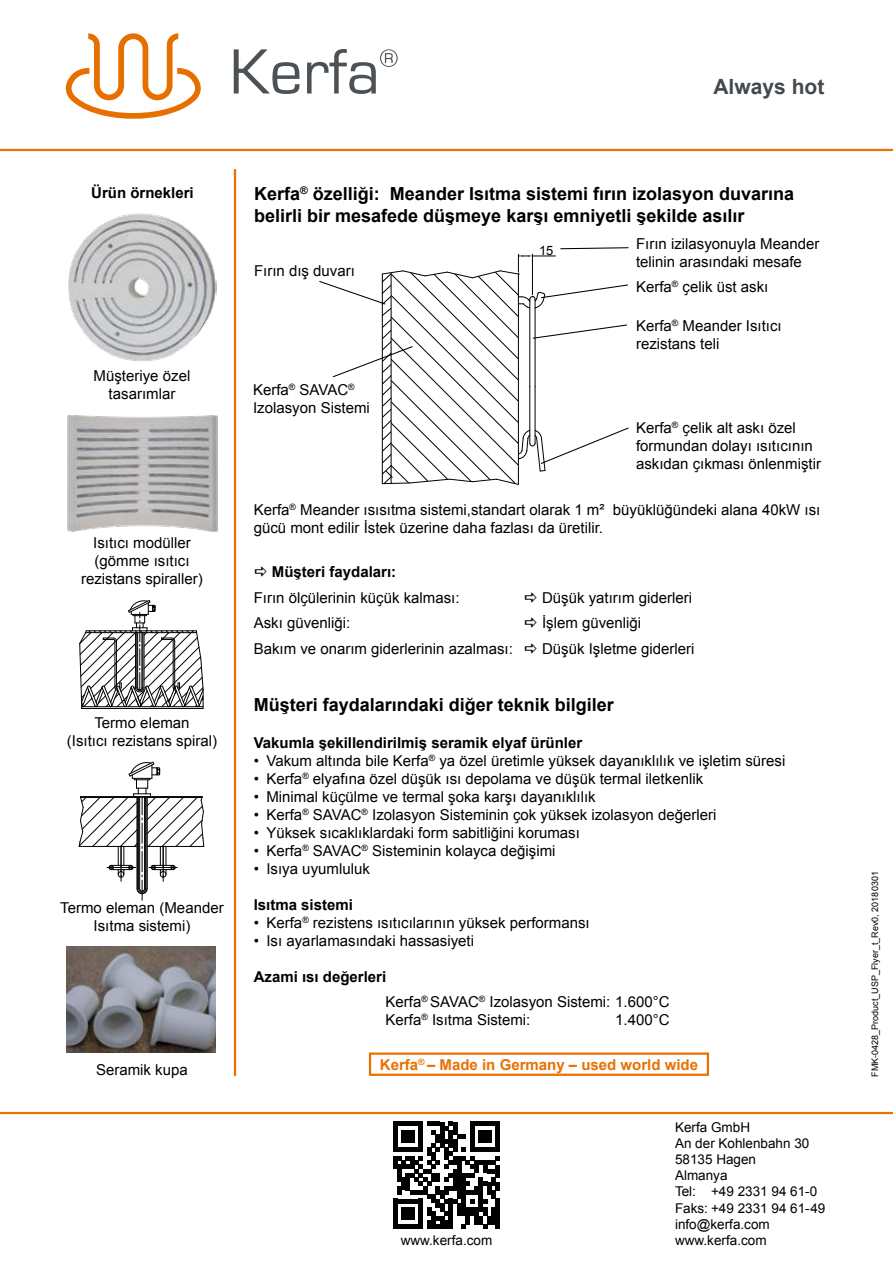
<style>
.page{position:relative;width:893px;height:1263px;background:#fff}
.page>*{position:absolute;margin:0;border:0;box-sizing:border-box;transform-origin:0 0}
.t1{font:700 21px "Arial";color:#44494d}
.t2{font:700 18px/21.6px "Arial";color:#000}
.t3{font:15px/18px "Arial";color:#000}
.t4{font:700 15px "Arial";color:#000}
.t5{font:700 15px "Arial";color:#e97100}
.t6{font:13.5px/16.2px "Arial";color:#000}
.t7{font:12.9px "Arial";color:#000}
.t8{font:9px "Arial";color:#000}
.s1{font-weight:700}
</style>
<div class="page">
<hr style="left:0;top:149px;width:893px;height:2px;background:#e97100">
<hr style="left:0;top:1112px;width:893px;height:2px;background:#e97100">
<svg style="left:234px;top:49px;width:65px;height:45px"></svg>
<svg style="left:307px;top:49px;width:91px;height:45px"></svg>
<svg style="left:65px;top:33px;width:136px;height:86px"></svg>
<img style="left:67px;top:415px;width:151px;height:117px">
<img style="left:68px;top:213px;width:149px;height:149px">
<img style="left:67px;top:946px;width:149px;height:106px">
<svg style="left:79px;top:761px;width:125px;height:139px"></svg>
<hr style="left:81px;top:708px;width:53px;height:1px;background:#000">
<hr style="left:134px;top:708px;width:69px;height:1px;background:#000">
<svg style="left:79px;top:600px;width:125px;height:108px"></svg>
<svg style="left:319px;top:247px;width:310px;height:238px"></svg>
<hr style="left:234px;top:169px;width:2px;height:907px;background:#e97100">
<div style="left:369px;top:1052px;width:340px;height:24px;border:2px solid #e97100"></div>
<hr style="left:393px;top:1122px;width:4px;height:30px;background:#010101">
<hr style="left:393px;top:1156px;width:4px;height:13px;background:#010101">
<hr style="left:393px;top:1199px;width:4px;height:30px;background:#010101">
<svg style="left:397px;top:1122px;width:103px;height:107px"></svg>
<hr style="left:496px;top:1199px;width:4px;height:30px;background:#010101">
<h1 class="t1" style="left:713px;top:72px;width:112px">Always hot</h1>
<p class="t4" style="left:91px;top:183px;width:104px">Ürün örnekleri</p>
<p class="t3" style="left:94px;top:367px;width:98px;text-align:center">Müşteriye özel tasarımlar</p>
<p class="t3" style="left:81px;top:534px;width:123px;text-align:center">Isıtıcı modüller (gömme ısıtıcı rezistans spiraller)</p>
<p class="t3" style="left:67px;top:713px;width:152px;text-align:center">Termo eleman<br>(Isıtıcı rezistans spiral)</p>
<p class="t3" style="left:60px;top:899px;width:165px;text-align:center">Termo eleman (Meander<br>Isıtma sistemi)</p>
<p class="t3" style="left:96px;top:1061px;width:93px">Seramik kupa</p>
<p class="t2" style="left:254px;top:184px;width:541px">Kerfa<sup>®</sup> özelliği: Meander Isıtma sistemi fırın izolasyon duvarına belirli bir mesafede düşmeye karşı emniyetli şekilde asılır</p>
<p class="t3" style="left:254px;top:262px;width:102px">Fırın dış duvarı</p>
<p class="t3" style="left:253px;top:380px;width:118px">Kerfa<sup>®</sup> SAVAC<sup>®<br></sup>Izolasyon Sistemi</p>
<p class="t7" style="left:539px;top:242px;width:16px">15</p>
<p class="t3" style="left:636px;top:235px;width:185px">Fırın izilasyonuyla Meander telinin arasındaki mesafe</p>
<p class="t3" style="left:636px;top:277px;width:134px">Kerfa<sup>®</sup> ҫelik üst askı</p>
<p class="t3" style="left:636px;top:316px;width:147px">Kerfa<sup>®</sup> Meander Isıtıcı rezistans teli</p>
<p class="t3" style="left:636px;top:418px;width:187px">Kerfa<sup>®</sup> ҫelik alt askı özel formundan dolayı ısıtıcının askıdan ҫıkması önlenmiştir</p>
<p class="t3" style="left:254px;top:501px;width:568px">Kerfa<sup>®</sup> Meander ısısıtma sistemi,standart olarak 1 m² büyüklüğündeki alana 40kW ısı gücü mont edilir İstek üzerine daha fazlası da üretilir.</p>
<p class="t4" style="left:272px;top:562px;width:126px">Müşteri faydaları:</p>
<p class="t3" style="left:254px;top:588px;width:207px">Fırın ölҫülerinin küҫük kalması:</p>
<p class="t3" style="left:542px;top:588px;width:152px">Düşük yatırım giderleri</p>
<p class="t3" style="left:254px;top:614px;width:98px">Askı güvenliği:</p>
<p class="t3" style="left:542px;top:614px;width:101px">İşlem güvenliği</p>
<p class="t3" style="left:254px;top:640px;width:261px">Bakım ve onarım giderlerinin azalması:</p>
<p class="t3" style="left:542px;top:640px;width:154px">Düşük Işletme giderleri</p>
<p class="t2" style="left:254px;top:695px;width:362px">Müşteri faydalarındaki diğer teknik bilgiler</p>
<p class="t4" style="left:254px;top:732px;width:330px">Vakumla şekillendirilmiş seramik elyaf ürünler</p>
<p class="t3" style="left:254px;top:751px;width:533px">• Vakum altında bile Kerfa<sup>®</sup> ya özel üretimle yüksek dayanıklılık ve işletim süresi</p>
<p class="t3" style="left:254px;top:769px;width:451px">• Kerfa<sup>®</sup> elyafına özel düşük ısı depolama ve düşük termal iletkenlik</p>
<p class="t3" style="left:254px;top:787px;width:343px">• Minimal küҫülme ve termal şoka karşı dayanıklılık</p>
<p class="t3" style="left:254px;top:805px;width:464px">• Kerfa<sup>®</sup> SAVAC<sup>®</sup> Izolasyon Sisteminin ҫok yüksek izolasyon değerleri</p>
<p class="t3" style="left:254px;top:823px;width:328px">• Yüksek sıcaklıklardaki form sabitliğini koruması</p>
<p class="t3" style="left:254px;top:841px;width:303px">• Kerfa<sup>®</sup> SAVAC<sup>®</sup> Sisteminin kolayca değişimi</p>
<p class="t3" style="left:254px;top:859px;width:118px">• Isıya uyumluluk</p>
<p class="t4" style="left:254px;top:894px;width:101px">Isıtma sistemi</p>
<p class="t3" style="left:254px;top:913px;width:337px">• Kerfa<sup>®</sup> rezistens ısıtıcılarının yüksek performansı</p>
<p class="t3" style="left:254px;top:931px;width:222px">• Isı ayarlamasındaki hassasiyeti</p>
<p class="t3" style="left:385px;top:963px;width:285px;line-height:25.7px;text-indent:-132px"><span class="s1">Azami ısı değerleri<br></span>Kerfa<sup>®</sup> SAVAC<sup>®</sup> Izolasyon Sistemi: 1.600°C</p>
<p class="t3" style="left:386px;top:1011px;width:146px">Kerfa<sup>®</sup> Isıtma Sistemi:</p>
<p class="t3" style="left:615px;top:1011px;width:56px">1.400°C</p>
<p class="t5" style="left:380px;top:1054px;width:320px">Kerfa<sup>®</sup> – Made in Germany – used world wide</p>
<p class="t6" style="left:401px;top:1232px;width:93px">www.kerfa.com</p>
<p class="t6" style="left:675px;top:1119px;width:152px">Kerfa GmbH<br>An der Kohlenbahn 30<br>58135 Hagen<br>Almanya<br>Tel: +49 2331 94 61-0<br>Faks: +49 2331 94 61-49 info@kerfa.com www.kerfa.com</p>
<p class="t8" style="left:869px;top:1076px;width:207px;rotate:-90deg">FMK-0428_Product_USP_Flyer_t_Rev0, 20180301</p>
</div>
